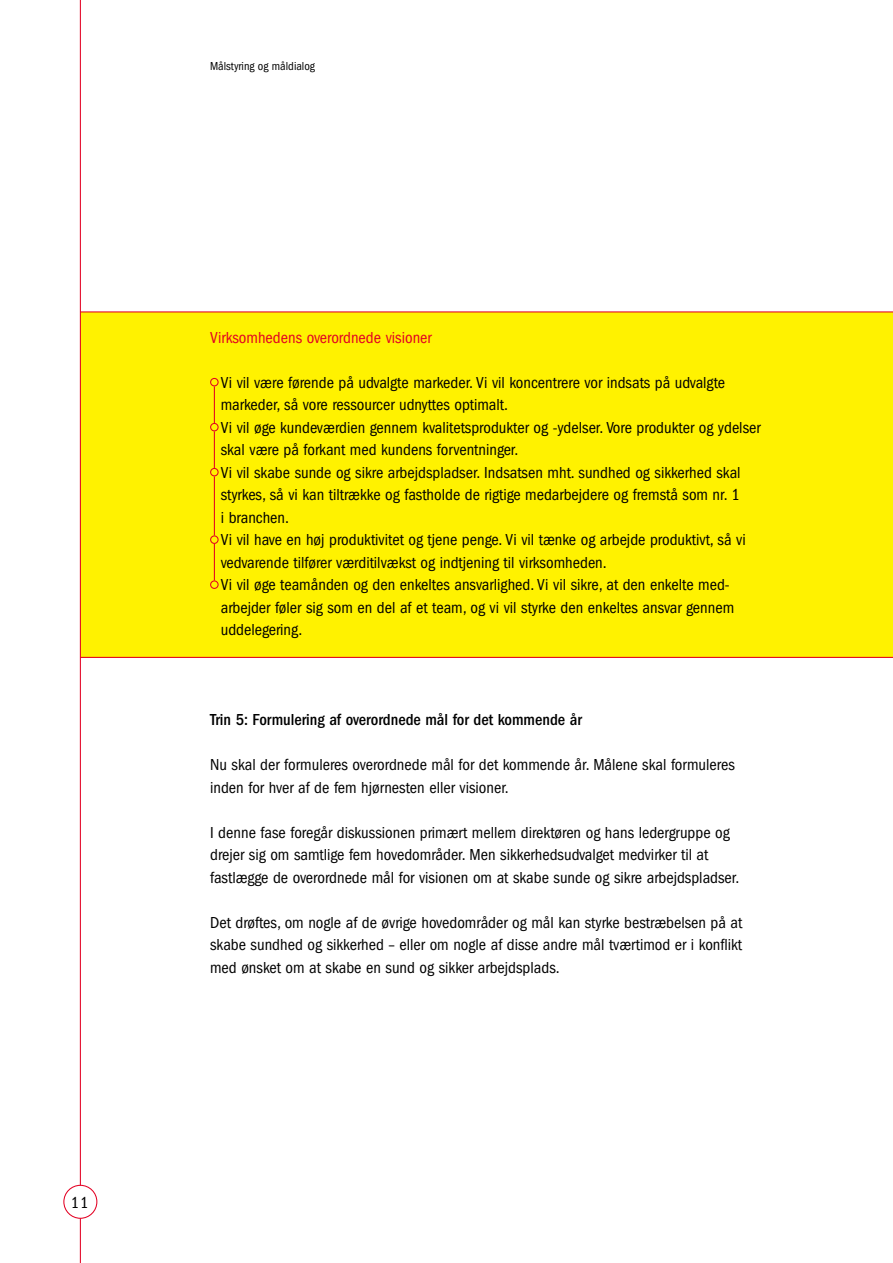
<style>
.page{position:relative;width:893px;height:1263px;background:#fff}
.page>*{position:absolute;margin:0;border:0;box-sizing:border-box;transform-origin:0 0}
.t1{font:condensed 16.5px/22.5px "Franklin Gothic";color:#000}
.t2{font:500 condensed 16.5px "Franklin Gothic";color:#000}
.t3{font:condensed 16.5px "Franklin Gothic";color:#e30023}
.t4{font:condensed 12px "Franklin Gothic";color:#000}
</style>
<div class="page">
<div style="left:80px;top:312px;width:812px;height:345px;background:#fff200"></div>
<hr style="left:80px;top:311px;width:812px;height:1px;background:#e30023">
<hr style="left:80px;top:657px;width:812px;height:1px;background:#e30023">
<hr style="left:80px;top:0;width:1px;height:1263px;background:#e30023">
<div style="left:64px;top:1185px;width:33px;height:33px;background:#fff;border-radius:50%"></div>
<div style="left:63px;top:1185px;width:34px;height:34px;border:1px solid #e30023;border-radius:50%"></div>
<svg style="left:210px;top:377px;width:9px;height:212px"></svg>
<hr style="left:214px;top:386px;width:1px;height:37px;background:#e30023">
<hr style="left:214px;top:431px;width:1px;height:37px;background:#e30023">
<hr style="left:214px;top:476px;width:1px;height:59px;background:#e30023">
<hr style="left:214px;top:544px;width:1px;height:36px;background:#e30023">
<p class="t1" style="left:71px;top:1192px;width:19px">11</p>
<p class="t4" style="left:210px;top:62px;width:106px">Målstyring og måldialog</p>
<p class="t3" style="left:210px;top:332px;width:223px">Virksomhedens overordnede visioner</p>
<p class="t1" style="left:221px;top:373px;width:541px">Vi vil være førende på udvalgte markeder. Vi vil koncentrere vor indsats på udvalgte markeder, så vore ressourcer udnyttes optimalt.<br>Vi vil øge kundeværdien gennem kvalitetsprodukter og -ydelser. Vore produkter og ydelser skal være på forkant med kundens forventninger.<br>Vi vil skabe sunde og sikre arbejdspladser. Indsatsen mht. sundhed og sikkerhed skal styrkes, så vi kan tiltrække og fastholde de rigtige medarbejdere og fremstå som nr. 1<br>i branchen.<br>Vi vil have en høj produktivitet og tjene penge. Vi vil tænke og arbejde produktivt, så vi vedvarende tilfører værditilvækst og indtjening til virksomheden.<br>Vi vil øge teamånden og den enkeltes ansvarlighed. Vi vil sikre, at den enkelte med&shy;arbejder føler sig som en del af et team, og vi vil styrke den enkeltes ansvar gennem uddelegering.</p>
<p class="t2" style="left:210px;top:714px;width:373px">Trin 5: Formulering af overordnede mål for det kommende år</p>
<p class="t1" style="left:210px;top:755px;width:526px">Nu skal der formuleres overordnede mål for det kommende år. Målene skal formuleres inden for hver af de fem hjørnesten eller visioner.</p>
<p class="t1" style="left:210px;top:823px;width:531px">I denne fase foregår diskussionen primært mellem direktøren og hans ledergruppe og drejer sig om samtlige fem hovedområder. Men sikkerhedsudvalget medvirker til at fastlægge de overordnede mål for visionen om at skabe sunde og sikre arbejdspladser.</p>
<p class="t1" style="left:210px;top:913px;width:534px;text-align:justify">Det drøftes, om nogle af de øvrige hovedområder og mål kan styrke bestræbelsen på at skabe sundhed og sikkerhed – eller om nogle af disse andre mål tværtimod er i konflikt med ønsket om at skabe en sund og sikker arbejdsplads.</p>
</div>
